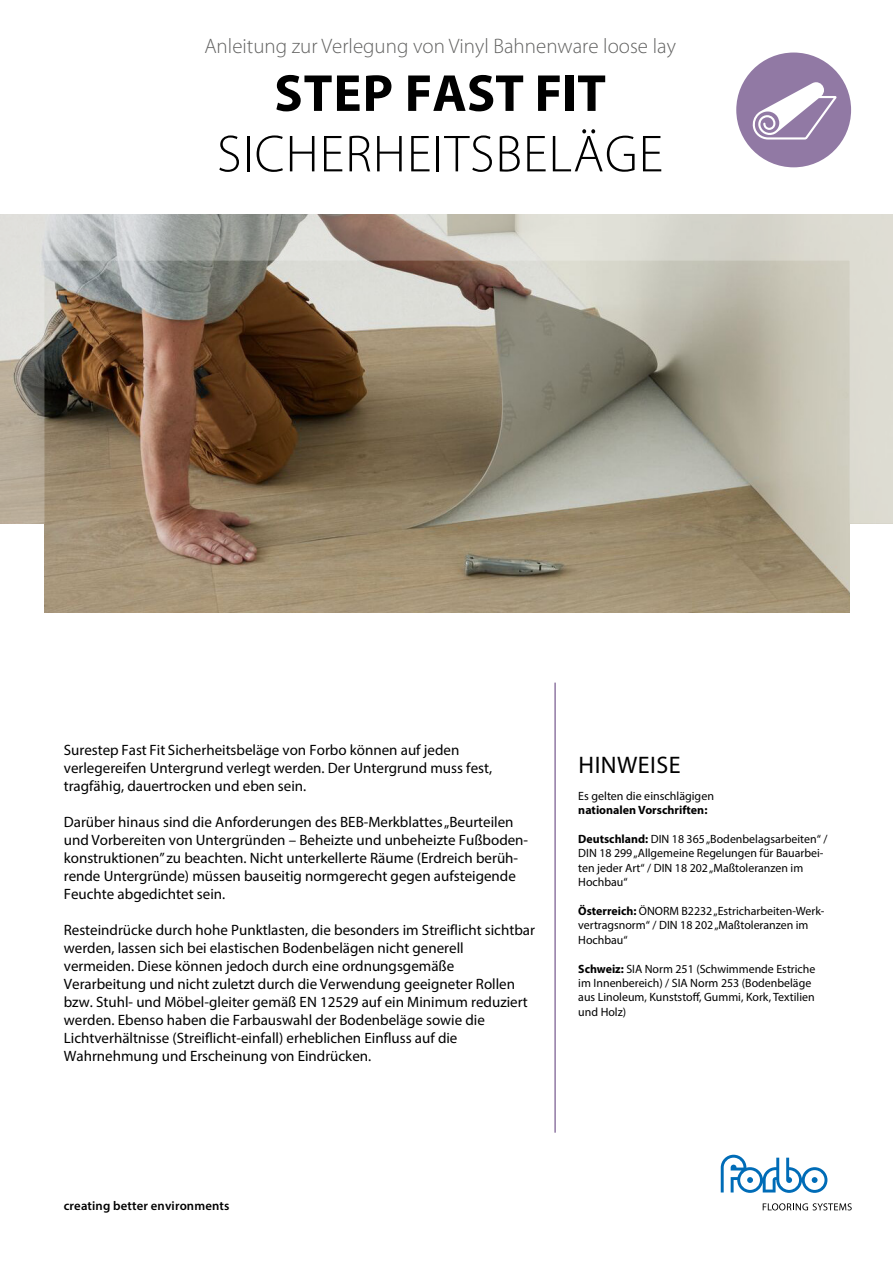
<style>
.page{position:relative;width:893px;height:1263px;background:#fff}
.page>*{position:absolute;margin:0;border:0;box-sizing:border-box;transform-origin:0 0}
.t1{font:300 52.5px "Myriad Pro";letter-spacing:.02em;color:#000}
.t2{font:700 52.5px "Myriad Pro";color:#000}
.t3{font:24px "Myriad Pro";letter-spacing:.02em;color:#000}
.t4{font:300 21px "Myriad Pro";color:#636362}
.t5{font:15px/18px "Myriad Pro";color:#000}
.t6{font:600 12.75px "Myriad Pro";letter-spacing:.01em;color:#000}
.t7{font:12px/14.4px "Myriad Pro";color:#000}
.t8{font:700 12px "Myriad Pro";color:#000}
.s1{font-weight:700}
</style>
<div class="page">
<svg style="left:763px;top:1203px;width:89px;height:7px"></svg>
<svg style="left:721px;top:1155px;width:106px;height:38px"></svg>
<div style="left:736px;top:53px;width:115px;height:114px;background:#9179a4;border-radius:50%"></div>
<svg style="left:753px;top:82px;width:83px;height:58px"></svg>
<hr style="left:554px;top:683px;width:2px;height:450px;background:#9179a4">
<img style="left:44px;top:525px;width:806px;height:87px">
<svg style="left:0;top:214px;width:893px;height:311px;background:#9f9484"></svg>
<h3 class="t4" style="left:204px;top:33px;width:473px">Anleitung zur Verlegung von Vinyl Bahnenware loose lay</h3>
<h1 class="t2" style="left:274px;top:59px;width:333px">STEP FAST FIT</h1>
<h1 class="t1" style="left:217px;top:125px;width:448px">SICHERHEITSBELÄGE</h1>
<p class="t5" style="left:64px;top:740px;width:430px">Surestep Fast Fit Sicherheitsbeläge von Forbo können auf jeden verlegereifen Untergrund verlegt werden. Der Untergrund muss fest, tragfähig, dauertrocken und eben sein.</p>
<p class="t5" style="left:64px;top:812px;width:466px">Darüber hinaus sind die Anforderungen des BEB-Merkblattes „Beurteilen und Vorbereiten von Untergründen – Beheizte und unbeheizte Fußboden&shy;konstruktionen” zu beachten. Nicht unterkellerte Räume (Erdreich berüh&shy;rende Untergründe) müssen bauseitig normgerecht gegen aufsteigende Feuchte abgedichtet sein.</p>
<p class="t5" style="left:64px;top:920px;width:473px">Resteindrücke durch hohe Punktlasten, die besonders im Streiflicht sichtbar werden, lassen sich bei elastischen Bodenbelägen nicht generell vermeiden. Diese können jedoch durch eine ordnungsgemäße Verarbeitung und nicht zuletzt durch die Verwendung geeigneter Rollen bzw. Stuhl- und Möbel-gleiter gemäß EN 12529 auf ein Minimum reduziert werden. Ebenso haben die Farbauswahl der Bodenbeläge sowie die Lichtverhältnisse (Streiflicht-einfall) erheblichen Einfluss auf die Wahrnehmung und Erscheinung von Eindrücken.</p>
<h2 class="t3" style="left:579px;top:750px;width:104px">HINWEISE</h2>
<p class="t7" style="left:578px;top:788px;width:137px">Es gelten die einschlägigen</p>
<p class="t8" style="left:578px;top:802px;width:131px">nationalen Vorschriften:</p>
<p class="t7" style="left:578px;top:831px;width:251px"><span class="s1">Deutschland:</span> DIN 18 365 „Bodenbelagsarbeiten“ / DIN 18 299 „Allgemeine Regelungen für Bauarbei&shy;ten jeder Art“ / DIN 18 202 „Maßtoleranzen im Hochbau“</p>
<p class="t7" style="left:578px;top:903px;width:248px"><span class="s1">Österreich:</span> ÖNORM B2232 „Estricharbeiten-Werk&shy;vertragsnorm“ / DIN 18 202 „Maßtoleranzen im<br>Hochbau“</p>
<p class="t7" style="left:578px;top:961px;width:239px"><span class="s1">Schweiz:</span> SIA Norm 251 (Schwimmende Estriche im Innenbereich) / SIA Norm 253 (Bodenbeläge aus Linoleum, Kunststoff, Gummi, Kork, Textilien und Holz)</p>
<p class="t6" style="left:64px;top:1198px;width:167px">creating better environments</p>
</div>
